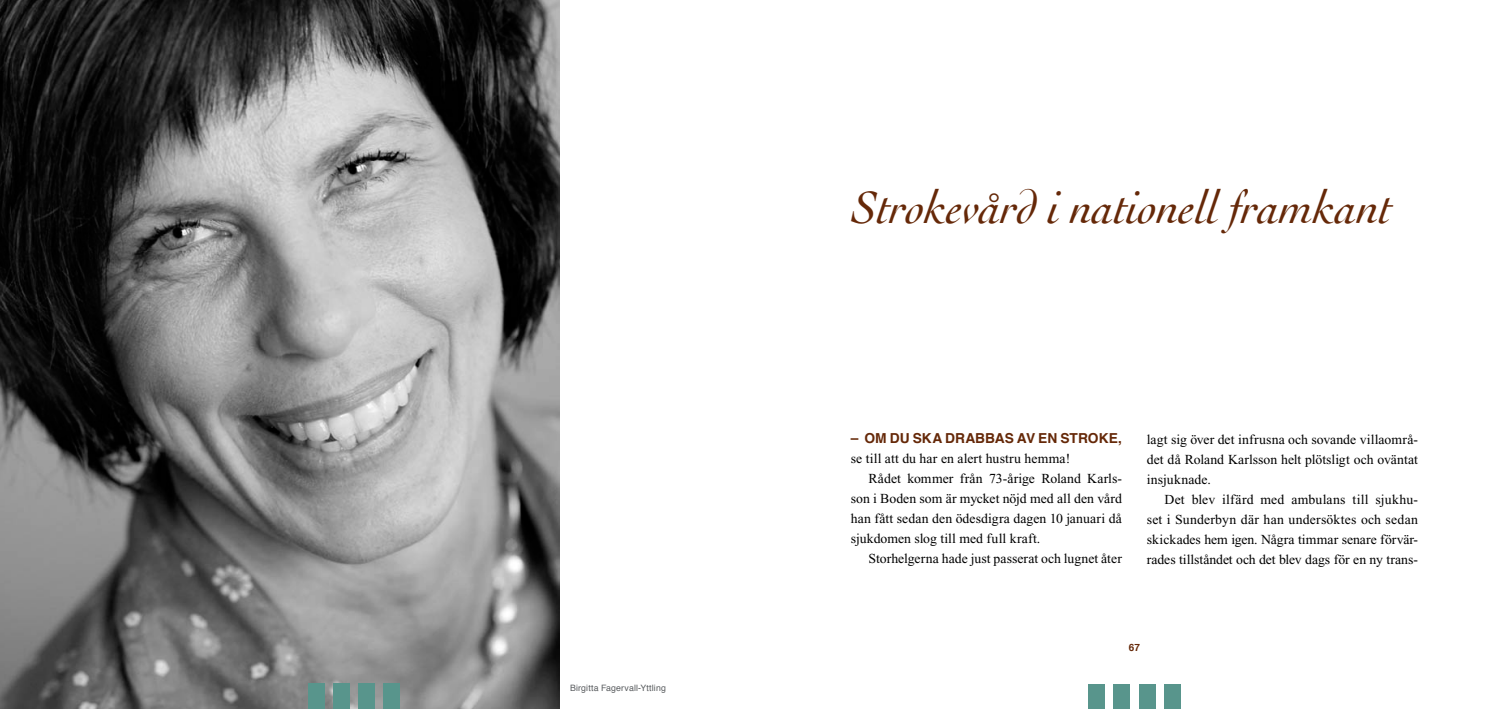
<style>
.page{position:relative;width:1489px;height:709px;background:#fff}
.page>*{position:absolute;margin:0;border:0;box-sizing:border-box;transform-origin:0 0}
.t1{font:italic 47.5px "Cochin";letter-spacing:-.01em;color:#652808}
.t2{font:13.75px/20px "Times New Roman";color:#000;text-align:justify}
.t3{font:700 13.75px "Helvetica";color:#652808}
.t4{font:700 10px "Helvetica";color:#652808}
.t5{font:8.75px "Helvetica";letter-spacing:.015em;color:#595c5f}
</style>
<div class="page">
<img style="left:0;top:0;width:559px;height:709px">
<div style="left:1088px;top:684px;width:16px;height:25px;background:#58958c"></div>
<div style="left:1113px;top:684px;width:17px;height:25px;background:#58958c"></div>
<div style="left:1138px;top:684px;width:17px;height:25px;background:#58958c"></div>
<div style="left:1163px;top:684px;width:17px;height:25px;background:#58958c"></div>
<div style="left:308px;top:683px;width:16px;height:26px;background:#58958c"></div>
<div style="left:333px;top:683px;width:17px;height:26px;background:#58958c"></div>
<div style="left:358px;top:683px;width:17px;height:26px;background:#58958c"></div>
<div style="left:384px;top:683px;width:16px;height:26px;background:#58958c"></div>
<p class="t5" style="left:570px;top:680px;width:97px">Birgitta Fagervall-Yttling</p>
<h1 class="t1" style="left:850px;top:181px;width:543px">Strokevård i nationell framkant</h1>
<p class="t3" style="left:850px;top:427px;width:248px">– OM DU SKA DRABBAS AV EN STROKE</p>
<p class="t3" style="left:1118px;top:427px;width:5px">,</p>
<p class="t2" style="left:850px;top:448px;width:221px">se till att du har en alert hustru hemma!</p>
<p class="t2" style="left:868px;top:468px;width:255px">Rådet kommer från 73-årige Roland Karls-</p>
<p class="t2" style="left:850px;top:488px;width:272px">son i Boden som är mycket nöjd med all den vård</p>
<p class="t2" style="left:850px;top:508px;width:272px">han fått sedan den ödesdigra dagen 10 januari då</p>
<p class="t2" style="left:850px;top:528px;width:191px">sjukdomen slog till med full kraft.</p>
<p class="t2" style="left:868px;top:548px;width:255px">Storhelgerna hade just passerat och lugnet åter</p>
<p class="t2" style="left:1146px;top:429px;width:273px">lagt sig över det infrusna och sovande villaområ&shy;det då Roland Karlsson helt plötsligt och oväntat insjuknade.</p>
<p class="t2" style="left:1146px;top:489px;width:273px;text-indent:18px">Det blev ilfärd med ambulans till sjukhu&shy;set i Sunderbyn där han undersöktes och sedan skickades hem igen. Några timmar senare förvär&shy;rades tillståndet och det blev dags för en ny trans-</p>
<p class="t4" style="left:1128px;top:639px;width:13px">67</p>
</div>
